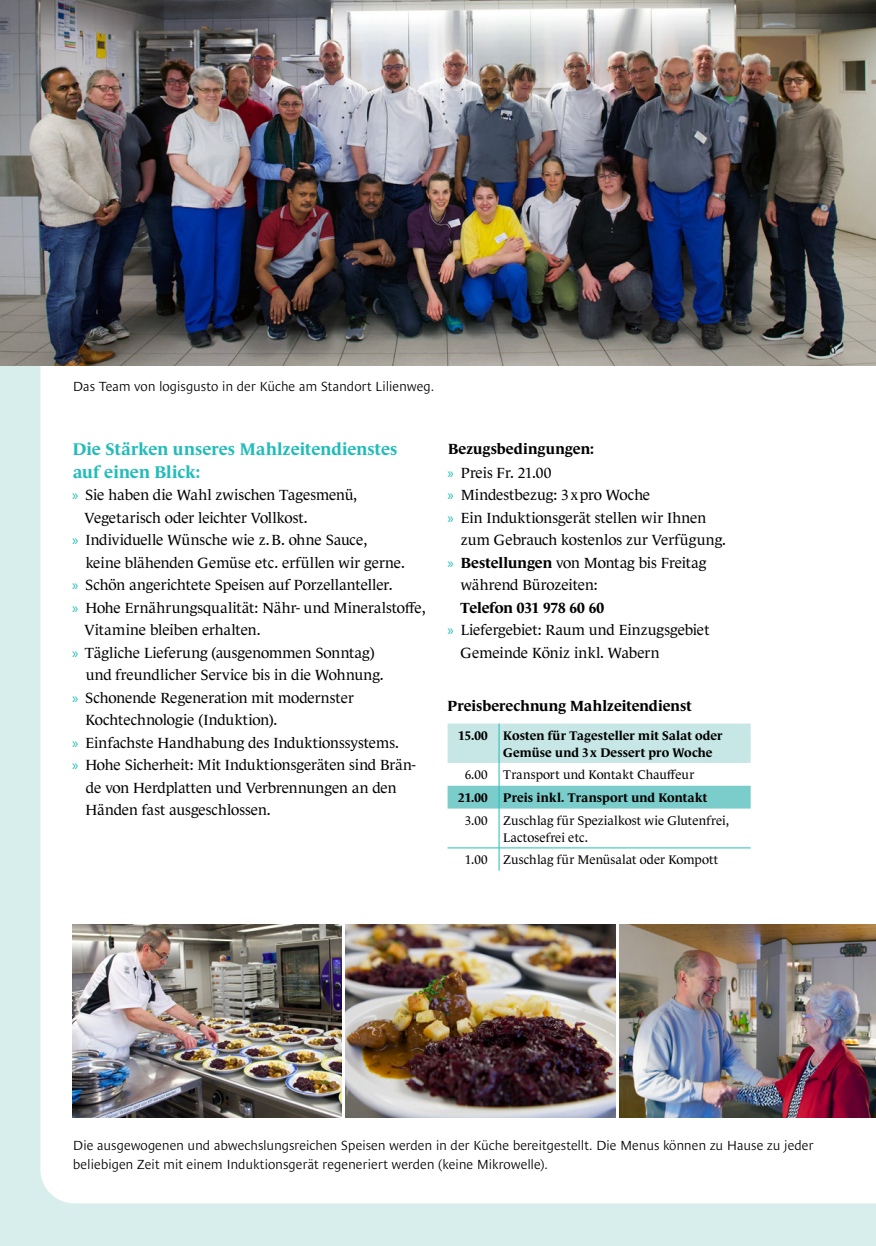
<style>
.page{position:relative;width:876px;height:1246px;background:#fff}
.page>*{position:absolute;margin:0;border:0;box-sizing:border-box;transform-origin:0 0}
.t1{font:700 17.25px/22.5px "Le Monde Journal Std";letter-spacing:.005em;color:#22bcb9}
.t2{font:15px "Le Monde Journal Std";letter-spacing:-.01em;color:#000}
.t3{font:700 15px "Le Monde Journal Std";color:#000}
.t4{font:300 13.5px/19.5px "Le Monde Sans Std";letter-spacing:-.015em;color:#000}
.t5{font:12.75px/16.5px "Le Monde Journal Std";color:#000}
.t6{font:700 12.75px/16.5px "Le Monde Journal Std";letter-spacing:.005em;color:#000}
.s1{font-family:"Myriad Pro";color:#22bcb9}
.s2{font-weight:700}
</style>
<div class="page">
<div style="left:0;top:171px;width:876px;height:1075px;background:#d8eeed"></div>
<div style="left:40px;top:365px;width:836px;height:838px;background:#fff"></div>
<svg style="left:448px;top:723px;width:303px;height:85px"></svg>
<hr style="left:499px;top:808px;width:1px;height:40px;background:#22bcb9">
<svg style="left:499px;top:849px;width:1px;height:22px"></svg>
<hr style="left:448px;top:848px;width:51px;height:1px;background:#22bcb9">
<hr style="left:499px;top:848px;width:252px;height:1px;background:#22bcb9">
<img style="left:72px;top:925px;width:270px;height:192px">
<img style="left:346px;top:925px;width:269px;height:192px">
<img style="left:619px;top:925px;width:257px;height:192px">
<img style="left:0;top:0;width:876px;height:365px">
<p class="t4" style="left:73px;top:376px;width:363px">Das Team von logisgusto in der Küche am Standort Lilienweg.</p>
<p class="t1" style="left:73px;top:438px;width:326px">Die Stärken unseres Mahlzeitendienstes auf einen Blick:</p>
<p class="t2" style="left:72px;top:486px;width:286px"><span class="s1">»</span> Sie haben die Wahl zwischen Tagesmenü,</p>
<p class="t2" style="left:85px;top:509px;width:224px">Vegetarisch oder leichter Vollkost.</p>
<p class="t2" style="left:72px;top:531px;width:297px"><span class="s1">»</span> Individuelle Wünsche wie z.B. ohne Sauce,</p>
<p class="t2" style="left:86px;top:554px;width:321px">keine blähenden Gemüse etc. erfüllen wir gerne.</p>
<p class="t2" style="left:72px;top:576px;width:322px"><span class="s1">»</span> Schön angerichtete Speisen auf Porzellanteller.</p>
<p class="t2" style="left:72px;top:599px;width:355px"><span class="s1">»</span> Hohe Ernährungsqualität: Nähr- und Mineralstoffe,</p>
<p class="t2" style="left:85px;top:621px;width:177px">Vitamine bleiben erhalten.</p>
<p class="t2" style="left:72px;top:644px;width:304px"><span class="s1">»</span> Tägliche Lieferung (ausgenommen Sonntag)</p>
<p class="t2" style="left:86px;top:666px;width:300px">und freundlicher Service bis in die Wohnung.</p>
<p class="t2" style="left:72px;top:689px;width:283px"><span class="s1">»</span> Schonende Regeneration mit modernster</p>
<p class="t2" style="left:85px;top:711px;width:194px">Kochtechnologie (Induktion).</p>
<p class="t2" style="left:72px;top:734px;width:328px"><span class="s1">»</span> Einfachste Handhabung des Induktionssystems.</p>
<p class="t2" style="left:72px;top:756px;width:345px"><span class="s1">»</span> Hohe Sicherheit: Mit Induktionsgeräten sind Brän-</p>
<p class="t2" style="left:86px;top:779px;width:312px">de von Herdplatten und Verbrennungen an den</p>
<p class="t2" style="left:85px;top:801px;width:187px">Händen fast ausgeschlossen.</p>
<p class="t3" style="left:448px;top:440px;width:147px">Bezugsbedingungen:</p>
<p class="t2" style="left:447px;top:464px;width:105px"><span class="s1">»</span> Preis Fr. 21.00</p>
<p class="t2" style="left:447px;top:486px;width:204px"><span class="s1">»</span> Mindestbezug: 3xpro Woche</p>
<p class="t2" style="left:447px;top:509px;width:260px"><span class="s1">»</span> Ein Induktionsgerät stellen wir Ihnen</p>
<p class="t2" style="left:461px;top:531px;width:267px">zum Gebrauch kostenlos zur Verfügung.</p>
<p class="t2" style="left:447px;top:554px;width:261px"><span class="s1">»</span> <span class="s2">Bestellungen</span> von Montag bis Freitag</p>
<p class="t2" style="left:461px;top:576px;width:138px">während Bürozeiten:</p>
<p class="t3" style="left:461px;top:599px;width:145px">Telefon 031 978 60 60</p>
<p class="t2" style="left:447px;top:621px;width:264px"><span class="s1">»</span> Liefergebiet: Raum und Einzugsgebiet</p>
<p class="t2" style="left:461px;top:644px;width:200px">Gemeinde Köniz inkl. Wabern</p>
<p class="t3" style="left:448px;top:698px;width:246px">Preisberechnung Mahlzeitendienst</p>
<p class="t6" style="left:503px;top:727px;width:221px;text-indent:-45px">15.00 Kosten für Tagesteller mit Salat oder<br>Gemüse und 3x Dessert pro Woche</p>
<p class="t5" style="left:465px;top:767px;width:231px">6.00 Transport und Kontakt Chauffeur</p>
<p class="t6" style="left:458px;top:789px;width:251px">21.00 Preis inkl. Transport und Kontakt</p>
<p class="t5" style="left:503px;top:812px;width:227px;text-indent:-39px">3.00 Zuschlag für Spezialkost wie Glutenfrei,<br>Lactosefrei etc.</p>
<p class="t5" style="left:465px;top:852px;width:255px">1.00 Zuschlag für Menüsalat oder Kompott</p>
<p class="t4" style="left:73px;top:1135px;width:742px">Die ausgewogenen und abwechslungsreichen Speisen werden in der Küche bereitgestellt. Die Menus können zu Hause zu jeder beliebigen Zeit mit einem Induktionsgerät regeneriert werden (keine Mikrowelle).</p>
</div>
